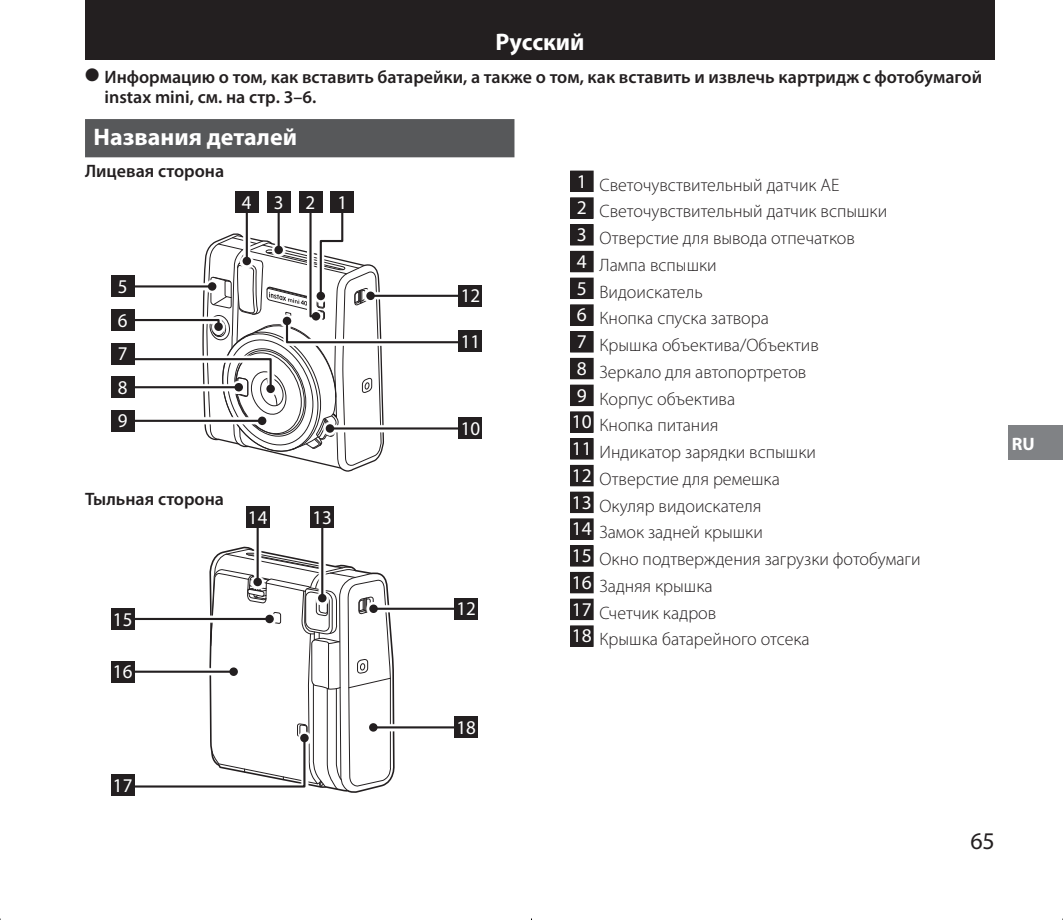
<style>
.page{position:relative;width:1063px;height:920px;background:#fff}
.page>*{position:absolute;margin:0;border:0;box-sizing:border-box;transform-origin:0 0}
.t1{font:700 24px "Myriad Pro";color:#fff}
.t2{font:24px "Myriad Pro";color:#231f20}
.t3{font:19.5px/33.6px "Myriad Pro";color:#fff}
.t4{font:300 18px/26.7px "Myriad Pro";color:#231f20}
.t5{font:600 18px/19.8px "Myriad Pro";color:#231f20}
.t6{font:700 18px "Myriad Pro";color:#fff}
</style>
<div class="page">
<div style="left:1008px;top:425px;width:55px;height:34px;background:#808285"></div>
<div style="left:85px;top:119px;width:429px;height:38px;background:#57585a"></div>
<div style="left:331px;top:192px;width:23px;height:21px;background:#231f20"></div>
<div style="left:267px;top:192px;width:23px;height:21px;background:#231f20"></div>
<div style="left:235px;top:192px;width:24px;height:21px;background:#231f20"></div>
<div style="left:111px;top:276px;width:23px;height:21px;background:#231f20"></div>
<div style="left:111px;top:309px;width:23px;height:22px;background:#231f20"></div>
<div style="left:111px;top:377px;width:23px;height:21px;background:#231f20"></div>
<div style="left:111px;top:410px;width:23px;height:21px;background:#231f20"></div>
<div style="left:459px;top:285px;width:23px;height:21px;background:#231f20"></div>
<div style="left:459px;top:418px;width:23px;height:21px;background:#231f20"></div>
<div style="left:111px;top:343px;width:23px;height:21px;background:#231f20"></div>
<div style="left:459px;top:330px;width:23px;height:22px;background:#231f20"></div>
<div style="left:307px;top:200px;width:16px;height:123px;background:#231f20"></div>
<svg style="left:122px;top:201px;width:342px;height:268px"></svg>
<div style="left:312px;top:312px;width:8px;height:9px;background:#231f20;border-radius:50%"></div>
<div style="left:299px;top:192px;width:23px;height:21px;background:#231f20"></div>
<div style="left:111px;top:608px;width:23px;height:22px;background:#231f20"></div>
<div style="left:111px;top:661px;width:23px;height:21px;background:#231f20"></div>
<hr style="left:374px;top:608px;width:84px;height:2px;background:#231f20">
<hr style="left:373px;top:726px;width:85px;height:2px;background:#231f20">
<div style="left:455px;top:598px;width:23px;height:21px;background:#231f20"></div>
<div style="left:455px;top:717px;width:23px;height:21px;background:#231f20"></div>
<hr style="left:257px;top:518px;width:2px;height:64px;background:#231f20">
<hr style="left:321px;top:518px;width:2px;height:80px;background:#231f20">
<div style="left:246px;top:507px;width:23px;height:21px;background:#231f20"></div>
<div style="left:311px;top:507px;width:23px;height:21px;background:#231f20"></div>
<svg style="left:131px;top:547px;width:260px;height:246px"></svg>
<div style="left:300px;top:734px;width:9px;height:8px;background:#231f20;border-radius:50%"></div>
<div style="left:111px;top:775px;width:23px;height:21px;background:#231f20"></div>
<div style="left:571px;top:171px;width:22px;height:20px;background:#231f20"></div>
<div style="left:570px;top:171px;width:24px;height:21px;border:1px solid #231f20"></div>
<div style="left:571px;top:198px;width:22px;height:20px;background:#231f20"></div>
<div style="left:570px;top:197px;width:24px;height:22px;border:1px solid #231f20"></div>
<div style="left:571px;top:225px;width:22px;height:20px;background:#231f20"></div>
<div style="left:570px;top:224px;width:24px;height:21px;border:1px solid #231f20"></div>
<div style="left:571px;top:251px;width:22px;height:21px;background:#231f20"></div>
<div style="left:570px;top:251px;width:24px;height:21px;border:1px solid #231f20"></div>
<div style="left:571px;top:278px;width:22px;height:20px;background:#231f20"></div>
<div style="left:570px;top:278px;width:24px;height:21px;border:1px solid #231f20"></div>
<div style="left:571px;top:305px;width:22px;height:20px;background:#231f20"></div>
<div style="left:570px;top:304px;width:24px;height:22px;border:1px solid #231f20"></div>
<div style="left:571px;top:332px;width:22px;height:20px;background:#231f20"></div>
<div style="left:570px;top:331px;width:24px;height:21px;border:1px solid #231f20"></div>
<div style="left:571px;top:358px;width:22px;height:21px;background:#231f20"></div>
<div style="left:570px;top:358px;width:24px;height:21px;border:1px solid #231f20"></div>
<div style="left:571px;top:385px;width:22px;height:21px;background:#231f20"></div>
<div style="left:570px;top:385px;width:24px;height:21px;border:1px solid #231f20"></div>
<div style="left:571px;top:412px;width:22px;height:20px;background:#231f20"></div>
<div style="left:570px;top:411px;width:24px;height:22px;border:1px solid #231f20"></div>
<div style="left:571px;top:439px;width:22px;height:20px;background:#231f20"></div>
<div style="left:570px;top:438px;width:24px;height:21px;border:1px solid #231f20"></div>
<div style="left:571px;top:465px;width:22px;height:21px;background:#231f20"></div>
<div style="left:570px;top:465px;width:24px;height:21px;border:1px solid #231f20"></div>
<div style="left:571px;top:492px;width:22px;height:21px;background:#231f20"></div>
<div style="left:570px;top:492px;width:24px;height:21px;border:1px solid #231f20"></div>
<div style="left:571px;top:519px;width:22px;height:20px;background:#231f20"></div>
<div style="left:570px;top:518px;width:24px;height:22px;border:1px solid #231f20"></div>
<div style="left:571px;top:546px;width:22px;height:20px;background:#231f20"></div>
<div style="left:570px;top:545px;width:24px;height:21px;border:1px solid #231f20"></div>
<div style="left:571px;top:572px;width:22px;height:21px;background:#231f20"></div>
<div style="left:570px;top:572px;width:24px;height:21px;border:1px solid #231f20"></div>
<div style="left:571px;top:599px;width:22px;height:21px;background:#231f20"></div>
<div style="left:570px;top:599px;width:24px;height:21px;border:1px solid #231f20"></div>
<div style="left:571px;top:626px;width:22px;height:20px;background:#231f20"></div>
<div style="left:570px;top:625px;width:24px;height:22px;border:1px solid #231f20"></div>
<div style="left:85px;top:0;width:910px;height:60px;background:#231f20"></div>
<h1 class="t1" style="left:495px;top:26px;width:91px">Русский</h1>
<p class="t5" style="left:105px;top:66px;width:879px;text-indent:-19px">● Информацию о том, как вставить батарейки, а также о том, как вставить и извлечь картридж с фотобумагой instax mini, см. на стр. 3–6.</p>
<h1 class="t1" style="left:94px;top:122px;width:205px">Названия деталей</h1>
<p class="t5" style="left:85px;top:161px;width:141px">Лицевая сторона</p>
<p class="t3" style="left:242px;top:185px;width:43px">4 3</p>
<p class="t3" style="left:337px;top:185px;width:11px">1</p>
<p class="t3" style="left:306px;top:185px;width:11px">2</p>
<p class="t3" style="left:118px;top:269px;width:11px">5<br>6</p>
<p class="t3" style="left:118px;top:337px;width:11px">7</p>
<p class="t3" style="left:118px;top:370px;width:11px">8<br>9</p>
<p class="t5" style="left:85px;top:488px;width:141px">Тыльная сторона</p>
<p class="t3" style="left:248px;top:500px;width:21px">14</p>
<p class="t3" style="left:313px;top:500px;width:21px">13</p>
<p class="t3" style="left:113px;top:602px;width:21px">15</p>
<p class="t3" style="left:113px;top:655px;width:21px">16</p>
<p class="t3" style="left:113px;top:768px;width:21px">17</p>
<p class="t3" style="left:461px;top:279px;width:21px">12</p>
<p class="t3" style="left:461px;top:324px;width:21px">11</p>
<p class="t3" style="left:461px;top:411px;width:21px">10</p>
<p class="t3" style="left:456px;top:592px;width:21px">12</p>
<p class="t3" style="left:456px;top:710px;width:21px">18</p>
<p class="t4" style="left:572px;top:171px;width:350px"><sup>1</sup> Светочувствительный датчик АЕ<br><sup>2</sup> Светочувствительный датчик вспышки<br><sup>3</sup> Отверстие для вывода отпечатков<br><sup>4</sup> Лампа вспышки<br><sup>5</sup> Видоискатель<br><sup>6</sup> Кнопка спуска затвора<br><sup>7</sup> Крышка объектива/Объектив<br><sup>8</sup> Зеркало для автопортретов<br><sup>9</sup> Корпус объектива<br><sup>10</sup> Кнопка питания<br><sup>11</sup> Индикатор зарядки вспышки<br><sup>12</sup> Отверстие для ремешка<br><sup>13</sup> Окуляр видоискателя<br><sup>14</sup> Замок задней крышки<br><sup>15</sup> Окно подтверждения загрузки фотобумаги<br><sup>16</sup> Задняя крышка<br><sup>17</sup> Счетчик кадров<br><sup>18</sup> Крышка батарейного отсека</p>
<h1 class="t2" style="left:970px;top:826px;width:26px">65</h1>
<p class="t6" style="left:1012px;top:432px;width:24px">RU</p>
</div>
